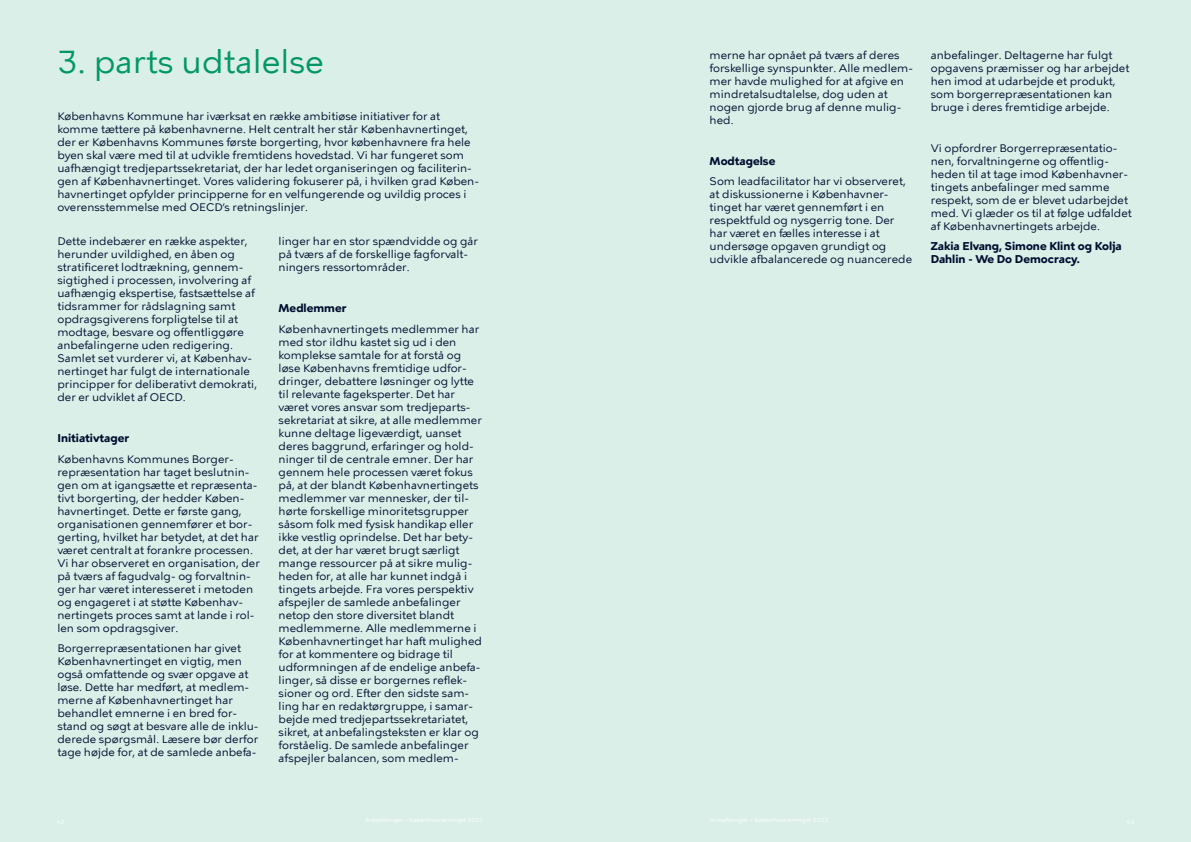
<style>
.page{position:relative;width:1191px;height:842px;background:#fff}
.page>*{position:absolute;margin:0;border:0;box-sizing:border-box;transform-origin:0 0}
.t1{font:32px "KBH Tekst";color:#009766}
.t2{font:11px/13px "KBH Tekst";color:#000c2e}
.t3{font:700 11px/13px "KBH Tekst";color:#000c2e}
.t4{font:6px "KBH Tekst";color:#fff}
</style>
<div class="page">
<div style="left:0;top:0;width:595px;height:842px;background:#d9efe8"></div>
<div style="left:595px;top:0;width:596px;height:842px;background:#d9efe8"></div>
<h1 class="t1" style="left:57px;top:46px;width:269px">3. parts udtalelse</h1>
<p class="t2" style="left:57px;top:111px;width:423px">Københavns Kommune har iværksat en række ambitiøse initiativer for at komme tættere på københavnerne. Helt centralt her står Københavnertinget, der er Københavns Kommunes første borgerting, hvor københavnere fra hele byen skal være med til at udvikle fremtidens hovedstad. Vi har fungeret som uafhængigt tredjepartssekretariat, der har ledet organiseringen og faciliterin&shy;gen af Københavnertinget. Vores validering fokuserer på, i hvilken grad Køben&shy;havnertinget opfylder principperne for en velfungerende og uvildig proces i overensstemmelse med OECD’s retningslinjer.</p>
<p class="t2" style="left:57px;top:235px;width:201px">Dette indebærer en række aspekter, herunder uvildighed, en åben og stratificeret lodtrækning, gennem&shy;sigtighed i processen, involvering af uafhængig ekspertise, fastsættelse af tidsrammer for rådslagning samt opdragsgiverens forpligtelse til at modtage, besvare og offentliggøre anbefalingerne uden redigering.<br>Samlet set vurderer vi, at Københav&shy;nertinget har fulgt de internationale principper for deliberativt demokrati, der er udviklet af OECD.</p>
<p class="t3" style="left:57px;top:432px;width:73px">Initiativtager</p>
<p class="t2" style="left:57px;top:453px;width:204px">Københavns Kommunes Borger&shy;repræsentation har taget beslutnin&shy;gen om at igangsætte et repræsenta&shy;tivt borgerting, der hedder Køben&shy;havnertinget. Dette er første gang, organisationen gennemfører et bor&shy;gerting, hvilket har betydet, at det har været centralt at forankre processen.<br>Vi har observeret en organisation, der på tværs af fagudvalg- og forvaltnin&shy;ger har været interesseret i metoden og engageret i at støtte Københav&shy;nertingets proces samt at lande i rol&shy;len som opdragsgiver.</p>
<p class="t2" style="left:57px;top:642px;width:203px">Borgerrepræsentationen har givet Københavnertinget en vigtig, men også omfattende og svær opgave at løse. Dette har medført, at medlem&shy;merne af Københavnertinget har behandlet emnerne i en bred for&shy;stand og søgt at besvare alle de inklu&shy;derede spørgsmål. Læsere bør derfor tage højde for, at de samlede anbefa-</p>
<p class="t2" style="left:279px;top:235px;width:201px">linger har en stor spændvidde og går på tværs af de forskellige fagforvalt&shy;ningers ressortområder.</p>
<p class="t3" style="left:279px;top:302px;width:69px">Medlemmer</p>
<p class="t2" style="left:279px;top:323px;width:205px">Københavnertingets medlemmer har med stor ildhu kastet sig ud i den komplekse samtale for at forstå og løse Københavns fremtidige udfor&shy;dringer, debattere løsninger og lytte til relevante fageksperter. Det har været vores ansvar som tredjeparts&shy;sekretariat at sikre, at alle medlemmer kunne deltage ligeværdigt, uanset deres baggrund, erfaringer og hold&shy;ninger til de centrale emner. Der har gennem hele processen været fokus på, at der blandt Københavnertingets medlemmer var mennesker, der til&shy;hørte forskellige minoritetsgrupper såsom folk med fysisk handikap eller ikke vestlig oprindelse. Det har bety&shy;det, at der har været brugt særligt mange ressourcer på at sikre mulig&shy;heden for, at alle har kunnet indgå i tingets arbejde. Fra vores perspektiv afspejler de samlede anbefalinger netop den store diversitet blandt medlemmerne. Alle medlemmerne i Københavnertinget har haft mulighed for at kommentere og bidrage til udformningen af de endelige anbefa&shy;linger, så disse er borgernes reflek&shy;sioner og ord. Efter den sidste sam&shy;ling har en redaktørgruppe, i samar&shy;bejde med tredjepartssekretariatet, sikret, at anbefalingsteksten er klar og forståelig. De samlede anbefalinger afspejler balancen, som medlem-</p>
<p class="t2" style="left:709px;top:49px;width:205px">merne har opnået på tværs af deres forskellige synspunkter. Alle medlem&shy;mer havde mulighed for at afgive en mindretalsudtalelse, dog uden at nogen gjorde brug af denne mulig&shy;hed.</p>
<p class="t3" style="left:709px;top:155px;width:67px">Modtagelse</p>
<p class="t2" style="left:709px;top:175px;width:204px">Som leadfacilitator har vi observeret, at diskussionerne i Københavner&shy;tinget har været gennemført i en respektfuld og nysgerrig tone. Der har været en fælles interesse i at undersøge opgaven grundigt og udvikle afbalancerede og nuancerede</p>
<p class="t2" style="left:930px;top:49px;width:200px">anbefalinger. Deltagerne har fulgt opgavens præmisser og har arbejdet hen imod at udarbejde et produkt, som borgerrepræsentationen kan bruge i deres fremtidige arbejde.</p>
<p class="t2" style="left:930px;top:142px;width:203px">Vi opfordrer Borgerrepræsentatio&shy;nen, forvaltningerne og offentlig&shy;heden til at tage imod Københavner&shy;tingets anbefalinger med samme respekt, som de er blevet udarbejdet med. Vi glæder os til at følge udfaldet af Københavnertingets arbejde.</p>
<p class="t3" style="left:930px;top:240px;width:192px">Zakia Elvang, Simone Klint og Kolja<br>Dahlin - We Do Democracy.</p>
<p class="t4" style="left:57px;top:818px;width:9px">42</p>
<p class="t4" style="left:365px;top:816px;width:120px">Anbefalinger – Københavnertinget 2023</p>
<p class="t4" style="left:710px;top:816px;width:120px">Anbefalinger – Københavnertinget 2023</p>
<p class="t4" style="left:1126px;top:818px;width:9px">43</p>
</div>
